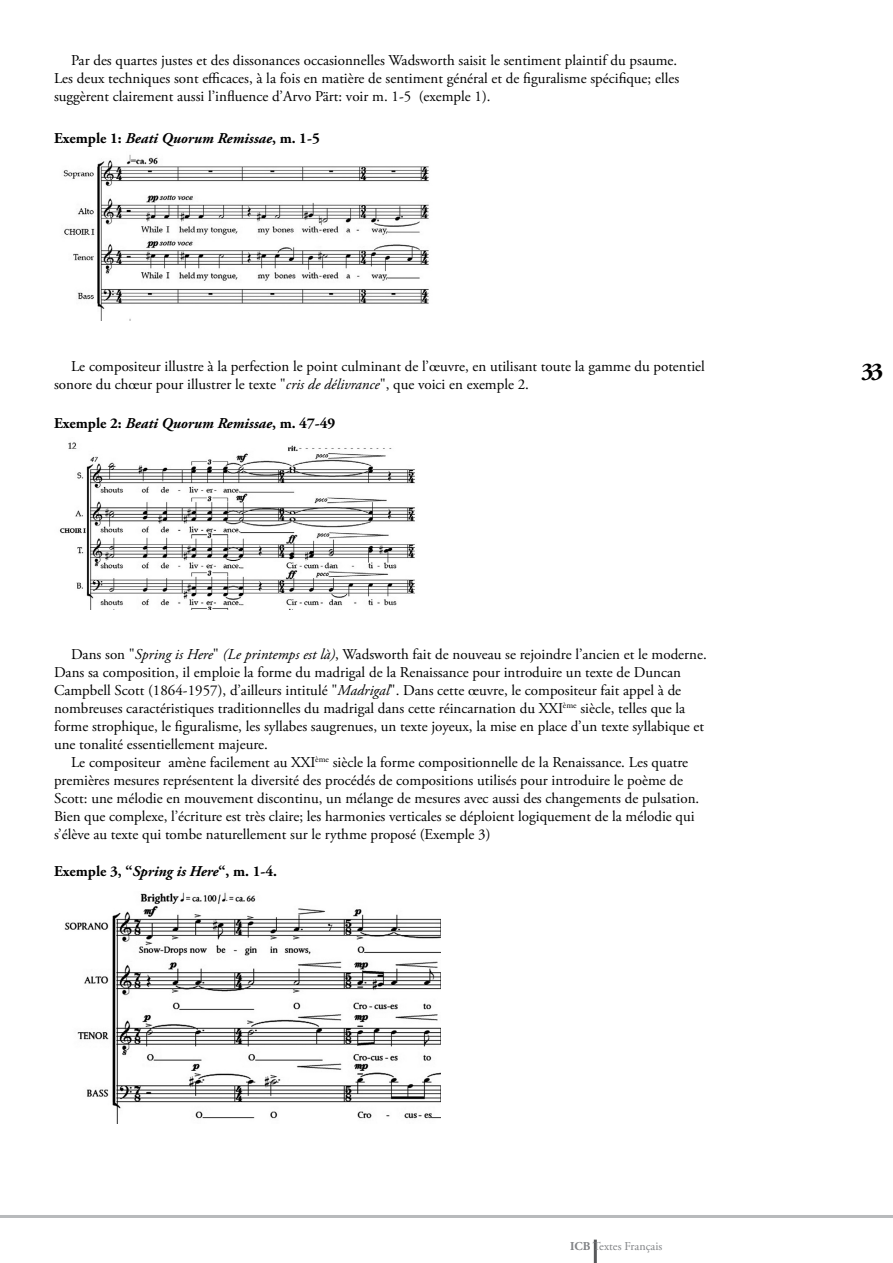
<style>
.page{position:relative;width:893px;height:1263px;background:#fff}
.page>*{position:absolute;margin:0;border:0;box-sizing:border-box;transform-origin:0 0}
.t1{font:700 24px "Adobe Garamond Pro";color:#000}
.TextIntended{font:15px/18px "Adobe Garamond Pro";color:#000}
.t2{font:italic 700 15px "Adobe Garamond Pro";color:#000}
.t3{font:700 15px "Adobe Garamond Pro";color:#000}
.t4{font:12px "Adobe Garamond Pro";color:#808285}
.s1{font-style:normal}
.s2{font-style:italic}
.s3{font-weight:700}
</style>
<div class="page">
<hr style="left:0;top:1215px;width:893px;height:3px;background:#b8babc">
<hr style="left:594px;top:1239px;width:3px;height:24px;background:#58595b">
<img style="left:63px;top:155px;width:366px;height:165px">
<img style="left:59px;top:442px;width:356px;height:167px">
<img style="left:64px;top:892px;width:377px;height:232px">
<p class="TextIntended" style="left:54px;top:52px;width:627px;text-indent:17px">Par des quartes justes et des dissonances occasionnelles Wadsworth saisit le sentiment plaintif du psaume.<br>Les deux techniques sont efficaces, à la fois en matière de sentiment général et de figuralisme spécifique; elles suggèrent clairement aussi l’influence d’Arvo Pärt: voir m. 1-5 (exemple 1).</p>
<p class="t2" style="left:54px;top:129px;width:267px"><span class="s1">Exemple 1:</span> Beati Quorum Remissae<span class="s1">, m. 1-5</span></p>
<p class="TextIntended" style="left:54px;top:358px;width:652px;text-indent:17px">Le compositeur illustre à la perfection le point culminant de l’œuvre, en utilisant toute la gamme du potentiel sonore du chœur pour illustrer le texte "<span class="s2">cris de délivrance</span>", que voici en exemple 2.</p>
<p class="t2" style="left:54px;top:414px;width:283px"><span class="s1">Exemple 2:</span> Beati Quorum Remissae<span class="s1">, m. 47-49</span></p>
<p class="TextIntended" style="left:54px;top:646px;width:654px;text-indent:17px">Dans son "<span class="s2">Spring is Here</span>" <span class="s2">(Le printemps est là)</span>, Wadsworth fait de nouveau se rejoindre l’ancien et le moderne.<br>Dans sa composition, il emploie la forme du madrigal de la Renaissance pour introduire un texte de Duncan Campbell Scott (1864-1957), d’ailleurs intitulé "<span class="s2">Madrigal</span>". Dans cette œuvre, le compositeur fait appel à de nombreuses caractéristiques traditionnelles du madrigal dans cette réincarnation du XXI<sup>ème</sup> siècle, telles que la forme strophique, le figuralisme, les syllabes saugrenues, un texte joyeux, la mise en place d’un texte syllabique et une tonalité essentiellement majeure.</p>
<p class="TextIntended" style="left:54px;top:754px;width:647px;text-indent:17px">Le compositeur amène facilement au XXI<sup>ème</sup> siècle la forme compositionnelle de la Renaissance. Les quatre premières mesures représentent la diversité des procédés de compositions utilisés pour introduire le poème de Scott: une mélodie en mouvement discontinu, un mélange de mesures avec aussi des changements de pulsation.<br>Bien que complexe, l’écriture est très claire; les harmonies verticales se déploient logiquement de la mélodie qui s’élève au texte qui tombe naturellement sur le rythme proposé (Exemple 3)</p>
<p class="t3" style="left:54px;top:863px;width:225px">Exemple 3, “<span class="s2">Spring is Here</span>“, m. 1-4.</p>
<p class="t4" style="left:570px;top:1239px;width:94px"><span class="s3">ICB</span> Textes Français</p>
<p class="t1" style="left:861px;top:357px;width:24px">33</p>
</div>
